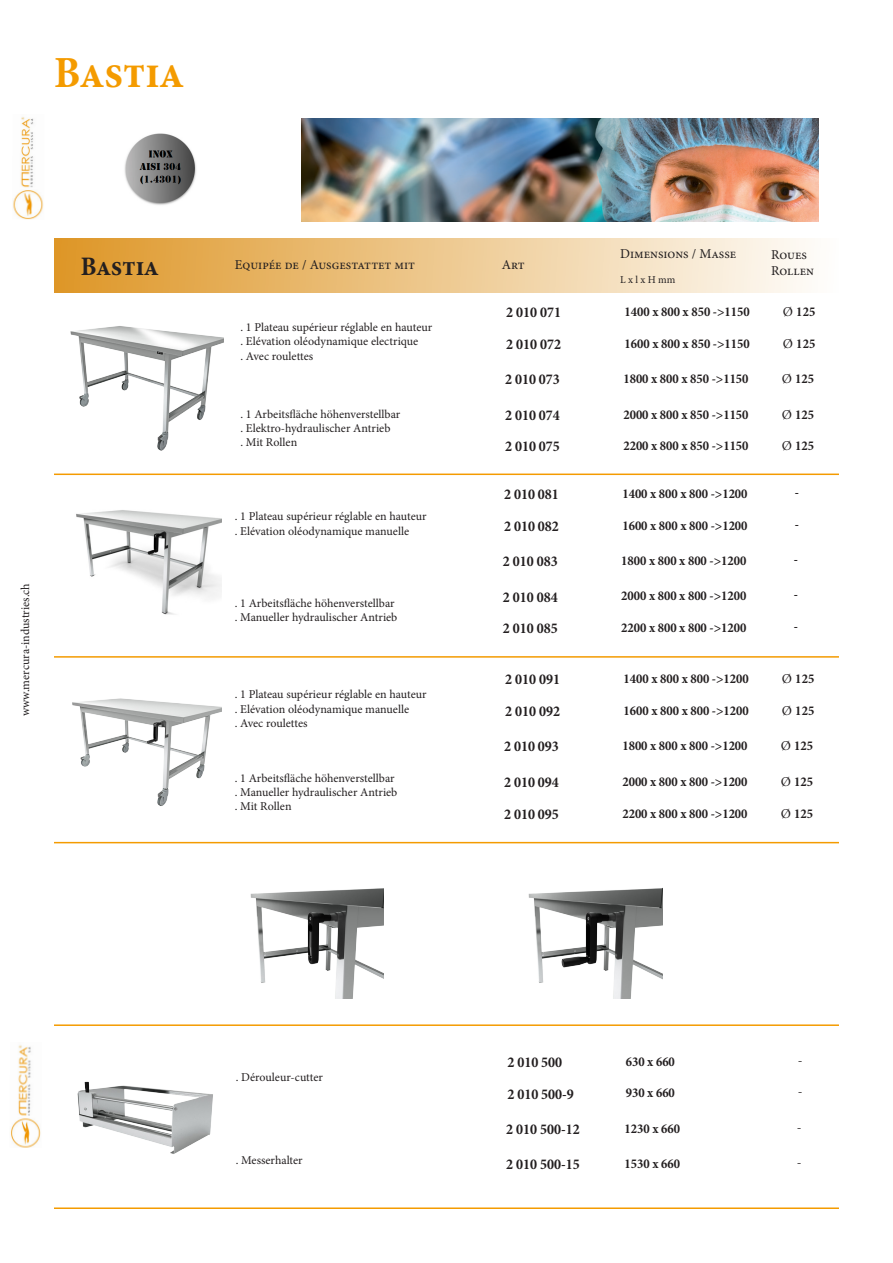
<style>
.page{position:relative;width:893px;height:1263px;background:#fff}
.page>*{position:absolute;margin:0;border:0;box-sizing:border-box;transform-origin:0 0}
.t1{font:700 condensed 45px "Minion Pro";letter-spacing:-.015em;color:#f49b00}
.t2{font:700 condensed 27px "Minion Pro";letter-spacing:-.015em;color:#231f20}
.t3{font:700 condensed 15px "Minion Pro";color:#231f20}
.t4{font:700 condensed 13.5px "Minion Pro";color:#231f20}
.t5{font:13.5px "Minion Pro";color:#231f20}
.t6{font:12px "Minion Pro";letter-spacing:-.005em;color:#231f20}
.t7{font:10.5px "Minion Pro";color:#231f20}
.s1{font-weight:400;font-stretch:normal}
</style>
<div class="page">
<img style="left:11px;top:1045px;width:30px;height:103px">
<img style="left:13px;top:117px;width:31px;height:103px">
<div style="left:54px;top:238px;width:785px;height:54px;background:linear-gradient(to right,#de9626,#fefefd)"></div>
<hr style="left:54px;top:473px;width:785px;height:2px;background:#f49b00">
<hr style="left:54px;top:656px;width:785px;height:2px;background:#f49b00">
<hr style="left:54px;top:842px;width:785px;height:1px;background:#f49b00">
<hr style="left:54px;top:1024px;width:785px;height:2px;background:#f49b00">
<img style="left:76px;top:510px;width:145px;height:105px">
<img style="left:302px;top:119px;width:516px;height:103px">
<hr style="left:54px;top:1207px;width:785px;height:2px;background:#f49b00">
<img style="left:72px;top:698px;width:149px;height:108px">
<img style="left:124px;top:133px;width:72px;height:72px">
<img style="left:70px;top:326px;width:153px;height:125px">
<img style="left:77px;top:1081px;width:136px;height:73px">
<img style="left:250px;top:888px;width:134px;height:111px">
<img style="left:528px;top:888px;width:134px;height:111px">
<p class="t1" style="left:54px;top:41px;width:132px">Bastia</p>
<p class="t6" style="left:17px;top:716px;width:135px;rotate:-90deg">www.mercura-industries.ch</p>
<p class="t2" style="left:81px;top:247px;width:80px">Bastia</p>
<p class="t5" style="left:235px;top:255px;width:182px">Equipée de / Ausgestattet mit</p>
<p class="t6" style="left:240px;top:319px;width:193px">. 1 Plateau supérieur réglable en hauteur</p>
<p class="t6" style="left:240px;top:334px;width:179px">. Elévation oléodynamique electrique</p>
<p class="t6" style="left:240px;top:348px;width:74px">. Avec roulettes</p>
<p class="t6" style="left:240px;top:406px;width:161px">. 1 Arbeitsfläche höhenverstellbar</p>
<p class="t6" style="left:240px;top:420px;width:152px">. Elektro-hydraulischer Antrieb</p>
<p class="t6" style="left:240px;top:434px;width:58px">. Mit Rollen</p>
<p class="t6" style="left:235px;top:508px;width:193px">. 1 Plateau supérieur réglable en hauteur</p>
<p class="t6" style="left:235px;top:523px;width:176px">. Elévation oléodynamique manuelle</p>
<p class="t6" style="left:235px;top:595px;width:161px">. 1 Arbeitsfläche höhenverstellbar</p>
<p class="t6" style="left:235px;top:609px;width:164px">. Manueller hydraulischer Antrieb</p>
<p class="t6" style="left:235px;top:686px;width:193px">. 1 Plateau supérieur réglable en hauteur</p>
<p class="t6" style="left:235px;top:701px;width:176px">. Elévation oléodynamique manuelle</p>
<p class="t6" style="left:235px;top:715px;width:74px">. Avec roulettes</p>
<p class="t6" style="left:235px;top:770px;width:161px">. 1 Arbeitsfläche höhenverstellbar</p>
<p class="t6" style="left:235px;top:784px;width:164px">. Manueller hydraulischer Antrieb</p>
<p class="t6" style="left:235px;top:798px;width:58px">. Mit Rollen</p>
<p class="t5" style="left:502px;top:255px;width:24px">Art</p>
<p class="t5" style="left:620px;top:244px;width:118px">Dimensions / Masse</p>
<p class="t7" style="left:620px;top:273px;width:57px">L x l x H mm</p>
<p class="t5" style="left:771px;top:246px;width:38px">Roues</p>
<p class="t5" style="left:771px;top:262px;width:44px">Rollen</p>
<p class="t3" style="left:506px;top:302px;width:56px">2 010 071</p>
<p class="t4" style="left:625px;top:302px;width:127px">1400 x 800 x 850 -&gt;1150</p>
<p class="t4" style="left:783px;top:302px;width:34px"><span class="s1">Ø</span> 125</p>
<p class="t3" style="left:506px;top:334px;width:56px">2 010 072</p>
<p class="t4" style="left:625px;top:334px;width:127px">1600 x 800 x 850 -&gt;1150</p>
<p class="t4" style="left:783px;top:334px;width:34px"><span class="s1">Ø</span> 125</p>
<p class="t3" style="left:505px;top:369px;width:56px">2 010 073</p>
<p class="t4" style="left:623px;top:370px;width:127px">1800 x 800 x 850 -&gt;1150</p>
<p class="t4" style="left:782px;top:370px;width:34px"><span class="s1">Ø</span> 125</p>
<p class="t3" style="left:505px;top:404px;width:56px">2 010 074</p>
<p class="t4" style="left:623px;top:405px;width:127px">2000 x 800 x 850 -&gt;1150</p>
<p class="t4" style="left:782px;top:405px;width:34px"><span class="s1">Ø</span> 125</p>
<p class="t3" style="left:505px;top:436px;width:56px">2 010 075</p>
<p class="t4" style="left:623px;top:437px;width:127px">2200 x 800 x 850 -&gt;1150</p>
<p class="t4" style="left:782px;top:437px;width:34px"><span class="s1">Ø</span> 125</p>
<p class="t3" style="left:504px;top:484px;width:56px">2 010 081</p>
<p class="t4" style="left:622px;top:484px;width:127px">1400 x 800 x 800 -&gt;1200</p>
<p class="t4" style="left:795px;top:484px;width:6px">-</p>
<p class="t3" style="left:504px;top:515px;width:56px">2 010 082</p>
<p class="t4" style="left:622px;top:516px;width:127px">1600 x 800 x 800 -&gt;1200</p>
<p class="t4" style="left:795px;top:516px;width:6px">-</p>
<p class="t3" style="left:503px;top:551px;width:56px">2 010 083</p>
<p class="t4" style="left:621px;top:551px;width:127px">1800 x 800 x 800 -&gt;1200</p>
<p class="t4" style="left:794px;top:551px;width:6px">-</p>
<p class="t3" style="left:503px;top:586px;width:56px">2 010 084</p>
<p class="t4" style="left:621px;top:587px;width:127px">2000 x 800 x 800 -&gt;1200</p>
<p class="t4" style="left:794px;top:587px;width:6px">-</p>
<p class="t3" style="left:503px;top:618px;width:56px">2 010 085</p>
<p class="t4" style="left:621px;top:619px;width:127px">2200 x 800 x 800 -&gt;1200</p>
<p class="t4" style="left:794px;top:619px;width:6px">-</p>
<p class="t3" style="left:505px;top:669px;width:56px">2 010 091</p>
<p class="t4" style="left:624px;top:670px;width:127px">1400 x 800 x 800 -&gt;1200</p>
<p class="t4" style="left:782px;top:670px;width:34px"><span class="s1">Ø</span> 125</p>
<p class="t3" style="left:505px;top:701px;width:56px">2 010 092</p>
<p class="t4" style="left:624px;top:701px;width:127px">1600 x 800 x 800 -&gt;1200</p>
<p class="t4" style="left:782px;top:701px;width:34px"><span class="s1">Ø</span> 125</p>
<p class="t3" style="left:504px;top:736px;width:56px">2 010 093</p>
<p class="t4" style="left:622px;top:737px;width:127px">1800 x 800 x 800 -&gt;1200</p>
<p class="t4" style="left:781px;top:737px;width:34px"><span class="s1">Ø</span> 125</p>
<p class="t3" style="left:504px;top:772px;width:56px">2 010 094</p>
<p class="t4" style="left:622px;top:772px;width:127px">2000 x 800 x 800 -&gt;1200</p>
<p class="t4" style="left:781px;top:772px;width:34px"><span class="s1">Ø</span> 125</p>
<p class="t3" style="left:504px;top:803px;width:56px">2 010 095</p>
<p class="t4" style="left:622px;top:804px;width:127px">2200 x 800 x 800 -&gt;1200</p>
<p class="t4" style="left:781px;top:804px;width:34px"><span class="s1">Ø</span> 125</p>
<p class="t6" style="left:236px;top:1069px;width:89px">. Dérouleur-cutter</p>
<p class="t6" style="left:236px;top:1152px;width:69px">. Messerhalter</p>
<p class="t3" style="left:507px;top:1052px;width:56px">2 010 500</p>
<p class="t4" style="left:626px;top:1052px;width:51px">630 x 660</p>
<p class="t5" style="left:798px;top:1052px;width:6px">-</p>
<p class="t3" style="left:507px;top:1083px;width:68px">2 010 500-9</p>
<p class="t4" style="left:626px;top:1084px;width:51px">930 x 660</p>
<p class="t5" style="left:798px;top:1084px;width:6px">-</p>
<p class="t3" style="left:506px;top:1119px;width:75px">2 010 500-12</p>
<p class="t4" style="left:625px;top:1119px;width:57px">1230 x 660</p>
<p class="t5" style="left:797px;top:1119px;width:6px">-</p>
<p class="t3" style="left:506px;top:1154px;width:75px">2 010 500-15</p>
<p class="t4" style="left:625px;top:1155px;width:57px">1530 x 660</p>
<p class="t5" style="left:797px;top:1155px;width:6px">-</p>
</div>
